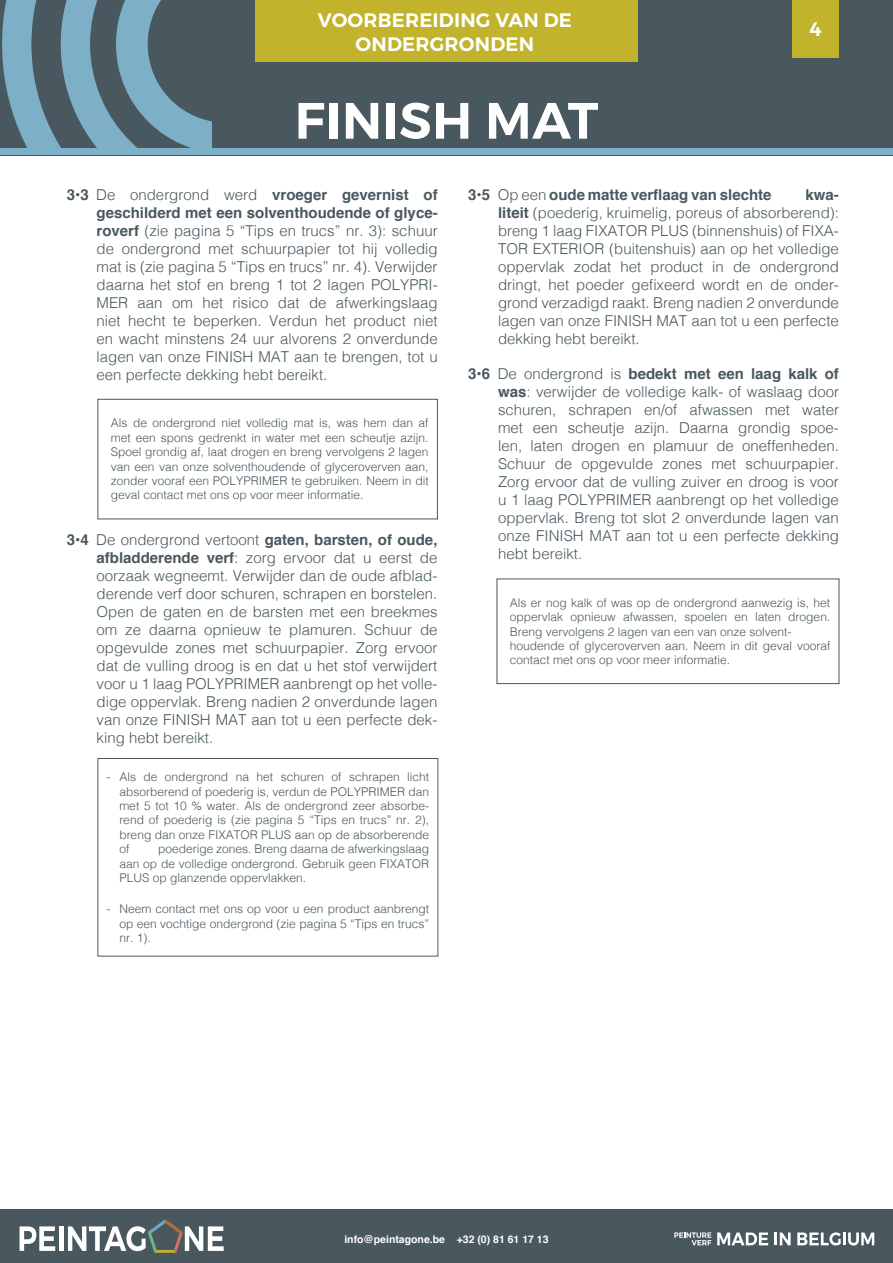
<style>
.page{position:relative;width:893px;height:1263px;background:#fff}
.page>*{position:absolute;margin:0;border:0;box-sizing:border-box;transform-origin:0 0}
.Titre_produit{font:600 51px "Montserrat";letter-spacing:.01em;color:#fff}
.Titre_Pages{font:600 19.5px "Montserrat";letter-spacing:.01em;color:#fff}
.Sous_titre-Jaune{font:600 19.5px "Montserrat";color:#fff}
.t1{font:300 15px/18px "Helvetica";color:#49585f;text-align:justify}
.t2{font:700 15px "Helvetica";color:#49585f}
.t3{font:300 12px/14.4px "Helvetica";color:#49585f;text-align:justify}
.t4{font:700 10.5px "Helvetica";color:#fff}
.s1{font-weight:700}
.s2{font-weight:300}
</style>
<div class="page">
<div style="left:0;top:1210px;width:893px;height:53px;background:#49585f"></div>
<svg style="left:20px;top:1226px;width:35px;height:25px"></svg>
<hr style="left:59px;top:1226px;width:4px;height:25px;background:#fff">
<svg style="left:68px;top:1219px;width:156px;height:34px"></svg>
<svg style="left:717px;top:1232px;width:51px;height:13px"></svg>
<svg style="left:774px;top:1232px;width:17px;height:13px"></svg>
<svg style="left:797px;top:1232px;width:77px;height:13px"></svg>
<svg style="left:674px;top:1232px;width:37px;height:13px"></svg>
<div style="left:0;top:0;width:893px;height:155px;background:#49585f"></div>
<div style="left:0;top:148px;width:893px;height:7px;background:#7db1c9"></div>
<svg style="left:2px;top:0;width:209px;height:148px"></svg>
<div style="left:255px;top:0;width:383px;height:62px;background:#c1b32b"></div>
<div style="left:792px;top:0;width:47px;height:57px;background:#c1b32b"></div>
<div style="left:98px;top:399px;width:340px;height:120px;border:1px solid #49585f"></div>
<div style="left:98px;top:758px;width:340px;height:198px;border:1px solid #49585f"></div>
<div style="left:497px;top:579px;width:342px;height:105px;border:1px solid #49585f"></div>
<p class="Titre_Pages" style="left:318px;top:8px;width:256px">VOORBEREIDING VAN DE</p>
<p class="Titre_Pages" style="left:356px;top:32px;width:180px">ONDERGRONDEN</p>
<p class="Titre_produit" style="left:295px;top:89px;width:305px">FINISH MAT</p>
<p class="Sous_titre-Jaune" style="left:809px;top:17px;width:14px">4</p>
<p class="t1" style="left:97px;top:185px;width:343px;text-indent:-30px"><span class="s1">3•3</span> De ondergrond werd <span class="s1">vroeger gevernist of geschilderd met een solventhoudende of glyce&shy;roverf</span> (zie pagina 5 “Tips en trucs” nr. 3): schuur de ondergrond met schuurpapier tot hij volledig mat is (zie pagina 5 “Tips en trucs” nr. 4). Verwijder daarna het stof en breng 1 tot 2 lagen POLYPRI-MER aan om het risico dat de afwerkingslaag niet hecht te beperken. Verdun het product niet en wacht minstens 24 uur alvorens 2 onverdunde lagen van onze FINISH MAT aan te brengen, tot u een perfecte dekking hebt bereikt.</p>
<p class="t2" style="left:468px;top:183px;width:305px">3•5 <span class="s2">Op een</span> oude matte verflaag van slechte</p>
<p class="t1" style="left:498px;top:185px;width:342px;text-indent:308px"><span class="s1">kwa&shy;liteit</span> (poederig, kruimelig, poreus of absorberend): breng 1 laag FIXATOR PLUS (binnenshuis) of FIXA-TOR EXTERIOR (buitenshuis) aan op het volledige oppervlak zodat het product in de ondergrond dringt, het poeder gefixeerd wordt en de onder&shy;grond verzadigd raakt. Breng nadien 2 onverdunde lagen van onze FINISH MAT aan tot u een perfecte dekking hebt bereikt.</p>
<p class="t1" style="left:498px;top:364px;width:342px;text-indent:-30px"><span class="s1">3•6</span> De ondergrond is <span class="s1">bedekt met een laag kalk of was</span>: verwijder de volledige kalk- of waslaag door schuren, schrapen en/of afwassen met water met een scheutje azijn. Daarna grondig spoe&shy;len, laten drogen en plamuur de oneffenheden.<br>Schuur de opgevulde zones met schuurpapier.<br>Zorg ervoor dat de vulling zuiver en droog is voor u 1 laag POLYPRIMER aanbrengt op het volledige oppervlak. Breng tot slot 2 onverdunde lagen van onze FINISH MAT aan tot u een perfecte dekking hebt bereikt.</p>
<p class="t3" style="left:111px;top:415px;width:319px">Als de ondergrond niet volledig mat is, was hem dan af met een spons gedrenkt in water met een scheutje azijn.<br>Spoel grondig af, laat drogen en breng vervolgens 2 lagen van een van onze solventhoudende of glyceroverven aan, zonder vooraf een POLYPRIMER te gebruiken. Neem in dit geval contact met ons op voor meer informatie.</p>
<p class="t1" style="left:97px;top:529px;width:342px;text-indent:-30px"><span class="s1">3•4</span> De ondergrond vertoont <span class="s1">gaten, barsten, of oude, afbladderende verf</span>: zorg ervoor dat u eerst de oorzaak wegneemt. Verwijder dan de oude afblad&shy;derende verf door schuren, schrapen en borstelen.<br>Open de gaten en de barsten met een breekmes om ze daarna opnieuw te plamuren. Schuur de opgevulde zones met schuurpapier. Zorg ervoor dat de vulling droog is en dat u het stof verwijdert voor u 1 laag POLYPRIMER aanbrengt op het volle&shy;dige oppervlak. Breng nadien 2 onverdunde lagen van onze FINISH MAT aan tot u een perfecte dek&shy;king hebt bereikt.</p>
<p class="t3" style="left:510px;top:594px;width:322px">Als er nog kalk of was op de ondergrond aanwezig is, het oppervlak opnieuw afwassen, spoelen en laten drogen.<br>Breng vervolgens 2 lagen van een van onze solvent-</p>
<p class="t3" style="left:510px;top:638px;width:322px">houdende of glyceroverven aan. Neem in dit geval vooraf contact met ons op voor meer informatie.</p>
<p class="t3" style="left:119px;top:769px;width:311px;text-indent:-13px">- Als de ondergrond na het schuren of schrapen licht absorberend of poederig is, verdun de POLYPRIMER dan met 5 tot 10 % water. Als de ondergrond zeer absorbe&shy;rend of poederig is (zie pagina 5 “Tips en trucs” nr. 2), breng dan onze FIXATOR PLUS aan op de absorberende of</p>
<p class="t3" style="left:119px;top:841px;width:311px;text-indent:39px">poederige zones. Breng daarna de afwerkingslaag aan op de volledige ondergrond. Gebruik geen FIXATOR PLUS op glanzende oppervlakken.</p>
<p class="t3" style="left:119px;top:901px;width:311px;text-indent:-13px">- Neem contact met ons op voor u een product aanbrengt op een vochtige ondergrond (zie pagina 5 “Tips en trucs” nr. 1).</p>
<p class="t4" style="left:344px;top:1231px;width:206px">info@peintagone.be +32 (0) 81 61 17 13</p>
</div>
